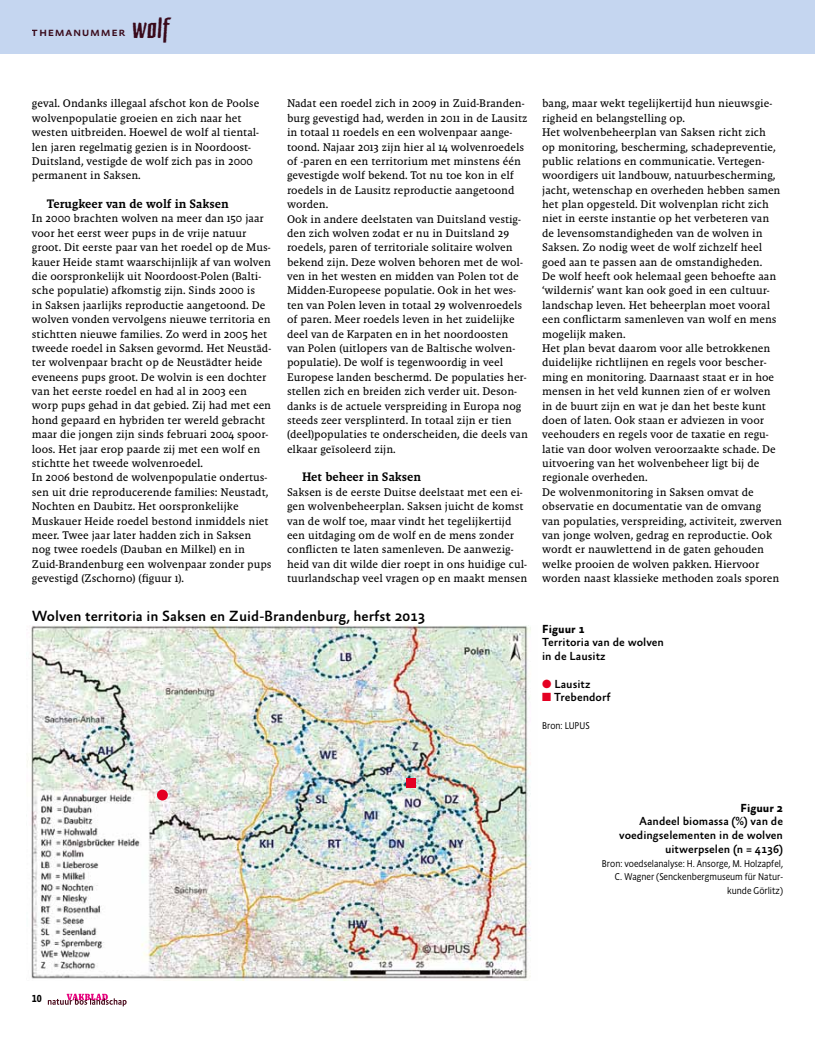
<style>
.page{position:relative;width:815px;height:1046px;background:#fff}
.page>*{position:absolute;margin:0;border:0;box-sizing:border-box;transform-origin:0 0}
.t1{font:500 15px "Absara Sans";color:#000}
.t2{font:12.5px "Malaga Med";color:#000}
.t3{font:12.5px "Absara Sans TF Medium SC";letter-spacing:.05em;color:#4a0b1c}
.t4{font:500 11.88px/13.8px "Absara Sans";color:#000}
.t5{font:700 11.88px "Absara Sans";color:#000}
.t6{font:11.25px/14.4px "Malaga Reg";color:#000}
.t7{font:500 10.38px "Absara Sans TF Head";color:#000}
.t8{font:300 10px/13.8px "Absara Sans Head";color:#000;text-align:right}
.s1{font-family:"Newberlin Bold Rough";font-size:25px}
.s2{color:#e40022}
</style>
<div class="page">
<svg style="left:48px;top:993px;width:79px;height:13px"></svg>
<div style="left:0;top:0;width:815px;height:53px;background:#c5d6f0"></div>
<img style="left:27px;top:625px;width:504px;height:355px">
<div style="left:157px;top:789px;width:11px;height:11px;background:#e40022;border-radius:50%"></div>
<div style="left:406px;top:778px;width:10px;height:10px;background:#e40022"></div>
<p class="t3" style="left:32px;top:25px;width:139px">themanummer <span class="s1">wolf</span></p>
<p class="t6" style="left:32px;top:96px;width:229px">geval. Ondanks illegaal afschot kon de Poolse wolvenpopulatie groeien en zich naar het westen uitbreiden. Hoewel de wolf al tiental&shy;len jaren regelmatig gezien is in Noordoost-Duitsland, vestigde de wolf zich pas in 2000 permanent in Saksen.</p>
<p class="t2" style="left:47px;top:197px;width:183px">Terugkeer van de wolf in Saksen</p>
<p class="t6" style="left:32px;top:211px;width:241px">In 2000 brachten wolven na meer dan 150 jaar voor het eerst weer pups in de vrije natuur groot. Dit eerste paar van het roedel op de Mus&shy;kauer Heide stamt waarschijnlijk af van wolven die oorspronkelijk uit Noordoost-Polen (Balti&shy;sche populatie) afkomstig zijn. Sinds 2000 is<br>in Saksen jaarlijks reproductie aangetoond. De wolven vonden vervolgens nieuwe territoria en stichtten nieuwe families. Zo werd in 2005 het tweede roedel in Saksen gevormd. Het Neustäd&shy;ter wolvenpaar bracht op de Neustädter heide eveneens pups groot. De wolvin is een dochter van het eerste roedel en had al in 2003 een worp pups gehad in dat gebied. Zij had met een hond gepaard en hybriden ter wereld gebracht maar die jongen zijn sinds februari 2004 spoor&shy;loos. Het jaar erop paarde zij met een wolf en stichtte het tweede wolvenroedel.<br>In 2006 bestond de wolvenpopulatie ondertus&shy;sen uit drie reproducerende families: Neustadt, Nochten en Daubitz. Het oorspronkelijke Muskauer Heide roedel bestond inmiddels niet meer. Twee jaar later hadden zich in Saksen nog twee roedels (Dauban en Milkel) en in Zuid-Brandenburg een wolvenpaar zonder pups gevestigd (Zschorno) (figuur 1).</p>
<p class="t6" style="left:287px;top:96px;width:242px">Nadat een roedel zich in 2009 in Zuid-Branden&shy;burg gevestigd had, werden in 2011 in de Lausitz in totaal 11 roedels en een wolvenpaar aange&shy;toond. Najaar 2013 zijn hier al 14 wolvenroedels of -paren en een territorium met minstens één gevestigde wolf bekend. Tot nu toe kon in elf roedels in de Lausitz reproductie aangetoond worden.<br>Ook in andere deelstaten van Duitsland vestig&shy;den zich wolven zodat er nu in Duitsland 29 roedels, paren of territoriale solitaire wolven bekend zijn. Deze wolven behoren met de wol&shy;ven in het westen en midden van Polen tot de Midden-Europeese populatie. Ook in het wes&shy;ten van Polen leven in totaal 29 wolvenroedels of paren. Meer roedels leven in het zuidelijke deel van de Karpaten en in het noordoosten van Polen (uitlopers van de Baltische wolven&shy;populatie). De wolf is tegenwoordig in veel Europese landen beschermd. De populaties her&shy;stellen zich en breiden zich verder uit. Deson&shy;danks is de actuele verspreiding in Europa nog steeds zeer versplinterd. In totaal zijn er tien (deel)populaties te onderscheiden, die deels van elkaar geïsoleerd zijn.</p>
<p class="t2" style="left:302px;top:470px;width:121px">Het beheer in Saksen</p>
<p class="t6" style="left:287px;top:484px;width:242px">Saksen is de eerste Duitse deelstaat met een ei&shy;gen wolvenbeheerplan. Saksen juicht de komst van de wolf toe, maar vindt het tegelijkertijd een uitdaging om de wolf en de mens zonder conflicten te laten samenleven. De aanwezig&shy;heid van dit wilde dier roept in ons huidige cul&shy;tuurlandschap veel vragen op en maakt mensen</p>
<h1 class="t1" style="left:32px;top:607px;width:395px">Wolven territoria in Saksen en Zuid-Brandenburg, herfst 2013</h1>
<p class="t6" style="left:542px;top:96px;width:241px">bang, maar wekt tegelijkertijd hun nieuwsgie&shy;righeid en belangstelling op.<br>Het wolvenbeheerplan van Saksen richt zich<br>op monitoring, bescherming, schadepreventie, public relations en communicatie. Vertegen&shy;woordigers uit landbouw, natuurbescherming, jacht, wetenschap en overheden hebben samen het plan opgesteld. Dit wolvenplan richt zich niet in eerste instantie op het verbeteren van de levensomstandigheden van de wolven in Saksen. Zo nodig weet de wolf zichzelf heel goed aan te passen aan de omstandigheden.<br>De wolf heeft ook helemaal geen behoefte aan ‘wildernis’ want kan ook goed in een cultuur&shy;landschap leven. Het beheerplan moet vooral een conflictarm samenleven van wolf en mens mogelijk maken.<br>Het plan bevat daarom voor alle betrokkenen duidelijke richtlijnen en regels voor bescher&shy;ming en monitoring. Daarnaast staat er in hoe mensen in het veld kunnen zien of er wolven in de buurt zijn en wat je dan het beste kunt doen of laten. Ook staan er adviezen in voor veehouders en regels voor de taxatie en regu&shy;latie van door wolven veroorzaakte schade. De uitvoering van het wolvenbeheer ligt bij de regionale overheden.<br>De wolvenmonitoring in Saksen omvat de observatie en documentatie van de omvang van populaties, verspreiding, activiteit, zwerven van jonge wolven, gedrag en reproductie. Ook wordt er nauwlettend in de gaten gehouden welke prooien de wolven pakken. Hiervoor worden naast klassieke methoden zoals sporen</p>
<p class="t5" style="left:542px;top:622px;width:44px">Figuur 1</p>
<p class="t4" style="left:542px;top:636px;width:123px">Territoria van de wolven in de Lausitz</p>
<p class="t4" style="left:542px;top:677px;width:50px"><span class="s2">●</span> Lausitz</p>
<p class="t4" style="left:542px;top:691px;width:70px"><span class="s2">■</span> Trebendorf</p>
<p class="t8" style="left:542px;top:718px;width:49px">Bron: LUPUS</p>
<p class="t5" style="left:740px;top:801px;width:44px">Figuur 2</p>
<p class="t4" style="left:619px;top:815px;width:165px;text-align:right">Aandeel biomassa (%) van de voedingselementen in de wolven uitwerpselen (n = 4136)</p>
<p class="t8" style="left:602px;top:856px;width:183px">Bron: voedselanalyse: H. Ansorge, M. Holzapfel,<br>C. Wagner (Senckenbergmuseum für Natur&shy;kunde Görlitz)</p>
<p class="t7" style="left:32px;top:991px;width:11px">10</p>
</div>
